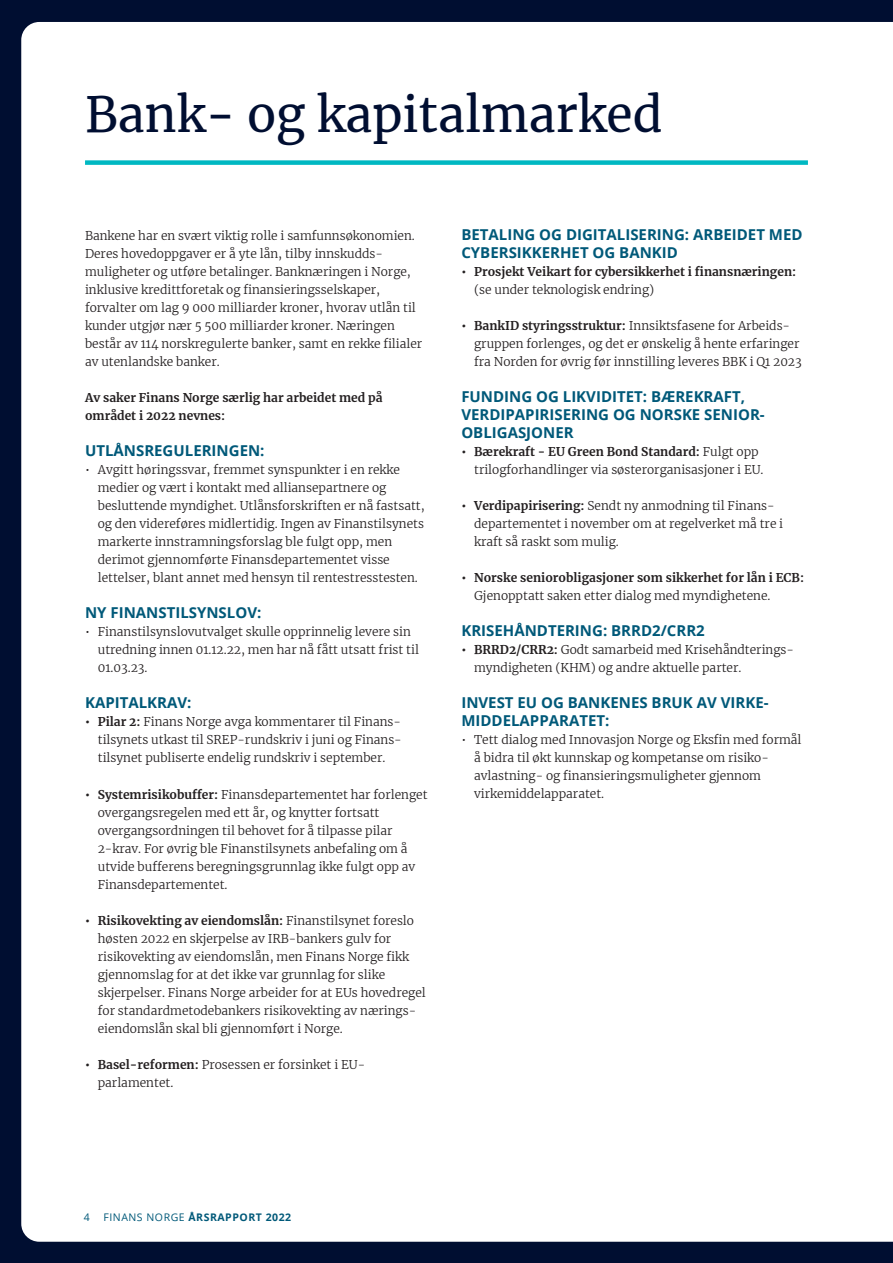
<style>
.page{position:relative;width:893px;height:1263px;background:#000e31}
.page>*{position:absolute;margin:0;border:0;box-sizing:border-box;transform-origin:0 0}
.Tittel{font:48px "Merriweather";color:#000e31}
.Mellomtittel{font:700 15px/18px "Open Sans";color:#005979}
.Brødtekst{font:300 12px/18px "Merriweather";color:#231f20}
.Brødtekst-2{font:700 12px/18px "Merriweather";color:#231f20}
.t1{font:700 10.5px "Open Sans";letter-spacing:.05em;color:#005979}
.t2{font:10.5px "Open Sans";color:#005979}
.s1{font-weight:700}
.s2{font-weight:300}
.s3{font-weight:400}
</style>
<div class="page">
<div style="left:21px;top:22px;width:872px;height:1220px;background:#fff"></div>
<div style="left:85px;top:160px;width:723px;height:5px;background:#00b8c2"></div>
<p class="Tittel" style="left:85px;top:82px;width:579px">Bank- og kapitalmarked</p>
<p class="Brødtekst" style="left:85px;top:227px;width:339px">Bankene har en svært viktig rolle i samfunnsøkonomien.<br>Deres hovedoppgaver er å yte lån, tilby innskudds&shy;muligheter og utføre betalinger. Banknæringen i Norge, inklusive kredittforetak og finansieringsselskaper, forvalter om lag 9 000 milliarder kroner, hvorav utlån til kunder utgjør nær 5 500 milliarder kroner. Næringen består av 114 norskregulerte banker, samt en rekke filialer av utenlandske banker.</p>
<p class="Brødtekst-2" style="left:85px;top:389px;width:299px">Av saker Finans Norge særlig har arbeidet med på området i 2022 nevnes:</p>
<p class="Mellomtittel" style="left:85px;top:442px;width:181px">UTLÅNSREGULERINGEN:</p>
<p class="Brødtekst" style="left:98px;top:461px;width:329px;text-indent:-13px">• Avgitt høringssvar, fremmet synspunkter i en rekke medier og vært i kontakt med alliansepartnere og besluttende myndighet. Utlånsforskriften er nå fastsatt, og den videreføres midlertidig. Ingen av Finanstilsynets markerte innstramningsforslag ble fulgt opp, men derimot gjennomførte Finansdepartementet visse lettelser, blant annet med hensyn til rentestresstesten.</p>
<p class="Mellomtittel" style="left:85px;top:604px;width:178px">NY FINANSTILSYNSLOV:</p>
<p class="Brødtekst" style="left:98px;top:623px;width:323px;text-indent:-13px">• Finanstilsynslovutvalget skulle opprinnelig levere sin utredning innen 01.12.22, men har nå fått utsatt frist til<br>01.03.23.</p>
<p class="Mellomtittel" style="left:85px;top:694px;width:108px">KAPITALKRAV:</p>
<p class="Brødtekst" style="left:98px;top:713px;width:306px;text-align:justify;text-indent:-13px"><span class="s1">• Pilar 2:</span> Finans Norge avga kommentarer til Finans&shy;tilsynets utkast til SREP- rundskriv i juni og Finans&shy;tilsynet publiserte endelig rundskriv i september.</p>
<p class="Brødtekst" style="left:98px;top:785px;width:331px;text-indent:-13px"><span class="s1">• Systemrisikobuffer:</span> Finansdepartementet har forlenget overgangsregelen med ett år, og knytter fortsatt overgangsordningen til behovet for å tilpasse pilar<br>2- krav. For øvrig ble Finanstilsynets anbefaling om å utvide bufferens beregningsgrunnlag ikke fulgt opp av Finansdepartementet.</p>
<p class="Brødtekst" style="left:98px;top:911px;width:329px;text-indent:-13px"><span class="s1">• Risikovekting av eiendomslån:</span> Finanstilsynet foreslo høsten 2022 en skjerpelse av IRB-bankers gulv for risikovekting av eiendomslån, men Finans Norge fikk gjennomslag for at det ikke var grunnlag for slike skjerpelser. Finans Norge arbeider for at EUs hovedregel for standardmetodebankers risikovekting av nærings&shy;eiendomslån skal bli gjennomført i Norge.</p>
<p class="Brødtekst" style="left:98px;top:1055px;width:264px;text-indent:-13px"><span class="s1">• Basel-reformen:</span> Prosessen er forsinket i EU-- parlamentet.</p>
<p class="Mellomtittel" style="left:461px;top:225px;width:343px">BETALING OG DIGITALISERING: ARBEIDET MED<br>CYBERSIKKERHET OG BANKID</p>
<p class="Brødtekst-2" style="left:474px;top:262px;width:324px;text-indent:-13px">• Prosjekt Veikart for cybersikkerhet i finansnæringen: <span class="s2">(se under teknologisk endring)</span></p>
<p class="Brødtekst" style="left:474px;top:316px;width:329px;text-indent:-13px"><span class="s1">• BankID styringsstruktur:</span> Innsiktsfasene for Arbeids&shy;gruppen forlenges, og det er ønskelig å hente erfaringer fra Norden for øvrig før innstilling leveres BBK i Q1 2023</p>
<p class="Mellomtittel" style="left:461px;top:387px;width:305px">FUNDING OG LIKVIDITET: BÆREKRAFT,<br>VERDIPAPIRISERING OG NORSKE SENIOR-<br>OBLIGASJONER</p>
<p class="Brødtekst" style="left:474px;top:442px;width:291px;text-indent:-13px"><span class="s1">• Bærekraft - EU Green Bond Standard:</span> Fulgt opp trilogforhandlinger via søsterorganisasjoner i EU.</p>
<p class="Brødtekst" style="left:474px;top:496px;width:311px;text-indent:-13px"><span class="s1">• Verdipapirisering:</span> Sendt ny anmodning til Finans&shy;departementet i november om at regelverket må tre i kraft så raskt som mulig.</p>
<p class="Brødtekst-2" style="left:474px;top:568px;width:331px;text-indent:-13px">• Norske seniorobligasjoner som sikkerhet for lån i ECB:<br><span class="s2">Gjenopptatt saken etter dialog med myndighetene.</span></p>
<p class="Mellomtittel" style="left:461px;top:621px;width:245px">KRISEHÅNDTERING: BRRD2/CRR2</p>
<p class="Brødtekst" style="left:474px;top:640px;width:321px;text-indent:-13px"><span class="s1">• BRRD2/CRR2:</span> Godt samarbeid med Krisehåndterings&shy;myndigheten (KHM) og andre aktuelle parter.</p>
<p class="Mellomtittel" style="left:461px;top:693px;width:309px">INVEST EU OG BANKENES BRUK AV VIRKE-<br>MIDDELAPPARATET:</p>
<p class="Brødtekst" style="left:474px;top:730px;width:329px;text-indent:-13px">• Tett dialog med Innovasjon Norge og Eksfin med formål å bidra til økt kunnskap og kompetanse om risiko&shy;avlastning- og finansieringsmuligheter gjennom virkemiddelapparatet.</p>
<p class="t2" style="left:84px;top:1210px;width:8px">4</p>
<p class="t1" style="left:104px;top:1209px;width:189px"><span class="s3">FINANS NORGE</span> ÅRSRAPPORT 2022</p>
</div>
